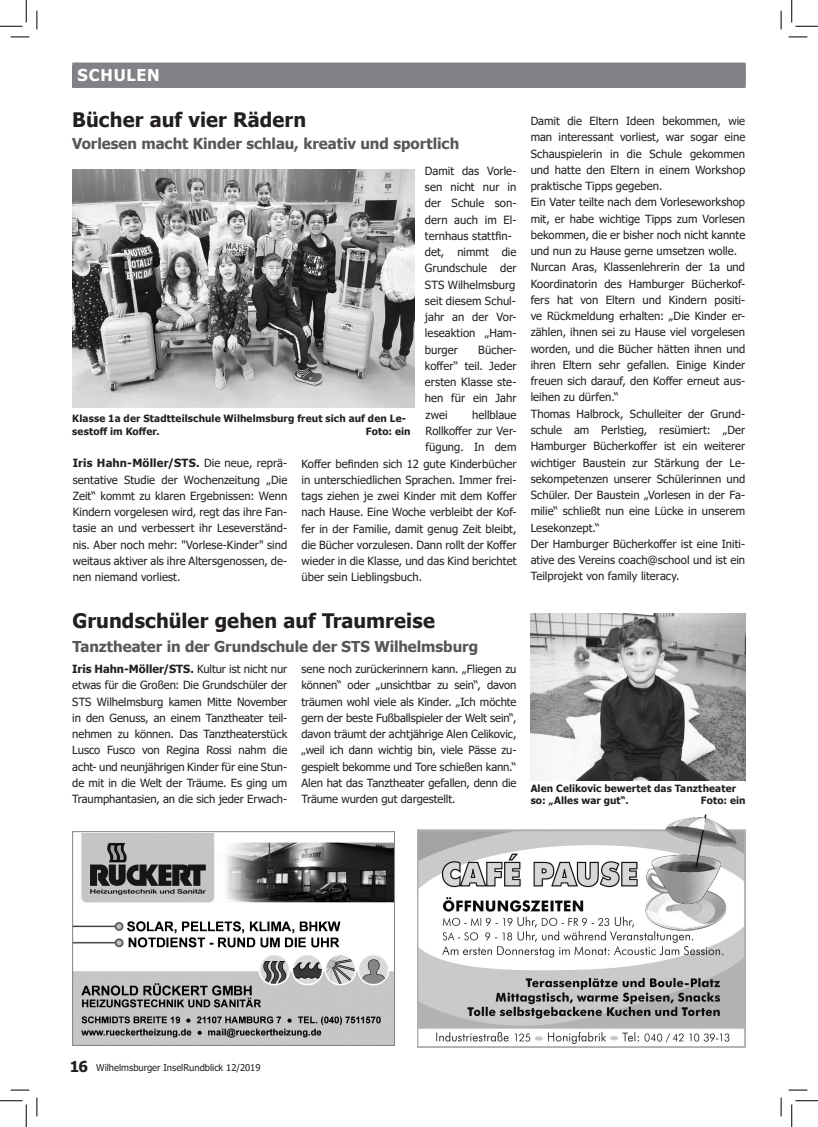
<style>
.page{position:relative;width:818px;height:1127px;background:#fff}
.page>*{position:absolute;margin:0;border:0;box-sizing:border-box;transform-origin:0 0}
.t1{font:700 20px "Tahoma";letter-spacing:.005em;color:#231f20}
.t2{font:700 16.25px "Tahoma";letter-spacing:.045em;color:#fff}
.t3{font:700 15px "Tahoma";letter-spacing:-.005em;color:#57585a}
.t4{font:11.25px/16.2px "Tahoma";letter-spacing:.005em;color:#231f20;text-align:justify}
.t5{font:700 10px/12.5px "Tahoma";letter-spacing:.015em;color:#231f20}
.t6{font:9.38px "Tahoma";color:#231f20}
.s1{font-weight:700}
.s2{font-weight:700;font-size:15px}
</style>
<div class="page">
<div style="left:72px;top:65px;width:673px;height:23px;background:#808285"></div>
<div style="left:72px;top:62px;width:674px;height:23px;background:#808285"></div>
<img style="left:73px;top:170px;width:341px;height:237px">
<img style="left:418px;top:814px;width:327px;height:232px">
<img style="left:531px;top:613px;width:215px;height:166px">
<img style="left:74px;top:833px;width:319px;height:210px">
<div style="left:72px;top:831px;width:323px;height:214px;border:1px solid #808285"></div>
<svg style="left:11px;top:36px;width:18px;height:2px"></svg>
<svg style="left:788px;top:36px;width:19px;height:2px"></svg>
<svg style="left:11px;top:1089px;width:18px;height:1px"></svg>
<svg style="left:788px;top:1089px;width:19px;height:1px"></svg>
<svg style="left:36px;top:11px;width:2px;height:18px"></svg>
<svg style="left:36px;top:1097px;width:2px;height:18px"></svg>
<svg style="left:780px;top:11px;width:2px;height:18px"></svg>
<svg style="left:780px;top:1097px;width:2px;height:18px"></svg>
<svg style="left:0;top:0;width:27px;height:27px"></svg>
<svg style="left:0;top:1100px;width:27px;height:26px"></svg>
<svg style="left:791px;top:0;width:27px;height:27px"></svg>
<svg style="left:791px;top:1100px;width:27px;height:26px"></svg>
<h2 class="t2" style="left:78px;top:64px;width:84px">SCHULEN</h2>
<h1 class="t1" style="left:72px;top:105px;width:235px">Bücher auf vier Rädern</h1>
<h3 class="t3" style="left:72px;top:133px;width:388px">Vorlesen macht Kinder schlau, kreativ und sportlich</h3>
<p class="t4" style="left:425px;top:163px;width:93px;text-align:left">Damit das Vorle&shy;sen nicht nur in der Schule son&shy;dern auch im El&shy;ternhaus stattfin&shy;det, nimmt die<br>Grundschule der<br>STS Wilhelmsburg seit diesem Schul&shy;jahr an der Vor&shy;leseaktion „Ham&shy;burger</p>
<p class="t4" style="left:425px;top:342px;width:93px;text-indent:53px">Bücher&shy;koffer“ teil. Jeder ersten Klasse ste&shy;hen für ein Jahr zwei</p>
<p class="t4" style="left:472px;top:407px;width:46px">hellblaue</p>
<p class="t4" style="left:425px;top:423px;width:92px">Rollkoffer zur Ver-</p>
<p class="t4" style="left:425px;top:439px;width:92px">fügung. In dem</p>
<p class="t4" style="left:301px;top:456px;width:216px">Koffer befinden sich 12 gute Kinderbücher</p>
<p class="t4" style="left:301px;top:472px;width:216px">in unterschiedlichen Sprachen. Immer frei-</p>
<p class="t4" style="left:301px;top:488px;width:216px">tags ziehen je zwei Kinder mit dem Koffer</p>
<p class="t4" style="left:301px;top:504px;width:216px">nach Hause. Eine Woche verbleibt der Kof-</p>
<p class="t4" style="left:301px;top:521px;width:216px">fer in der Familie, damit genug Zeit bleibt,</p>
<p class="t4" style="left:301px;top:537px;width:216px">die Bücher vorzulesen. Dann rollt der Koffer</p>
<p class="t4" style="left:301px;top:553px;width:216px">wieder in die Klasse, und das Kind berichtet</p>
<p class="t4" style="left:301px;top:569px;width:122px">über sein Lieblingsbuch.</p>
<p class="t5" style="left:72px;top:412px;width:335px">Klasse 1a der Stadtteilschule Wilhelmsburg freut sich auf den Le&shy;sestoff im Koffer.</p>
<p class="t5" style="left:366px;top:425px;width:46px">Foto: ein</p>
<p class="t4" style="left:73px;top:456px;width:216px"><span class="s1">Iris Hahn-Möller/STS.</span> Die neue, reprä&shy;sentative Studie der Wochenzeitung „Die Zeit“ kommt zu klaren Ergebnissen: Wenn Kindern vorgelesen wird, regt das ihre Fan&shy;tasie an und verbessert ihr Leseverständ&shy;nis. Aber noch mehr: "Vorlese-Kinder" sind weitaus aktiver als ihre Altersgenossen, de&shy;nen niemand vorliest.</p>
<h1 class="t1" style="left:73px;top:607px;width:364px">Grundschüler gehen auf Traumreise</h1>
<h3 class="t3" style="left:73px;top:635px;width:407px">Tanztheater in der Grundschule der STS Wilhelmsburg</h3>
<p class="t4" style="left:301px;top:661px;width:217px">sene noch zurückerinnern kann. „Fliegen zu können“ oder „unsichtbar zu sein“, davon träumen wohl viele als Kinder. „Ich möchte gern der beste Fußballspieler der Welt sein“, davon träumt der achtjährige Alen Celikovic, „weil ich dann wichtig bin, viele Pässe zu&shy;gespielt bekomme und Tore schießen kann.“ Alen hat das Tanztheater gefallen, denn die Träume wurden gut dargestellt.</p>
<p class="t4" style="left:72px;top:661px;width:216px"><span class="s1">Iris Hahn-Möller/STS.</span> Kultur ist nicht nur etwas für die Großen: Die Grundschüler der STS Wilhelmsburg kamen Mitte November in den Genuss, an einem Tanztheater teil&shy;nehmen zu können. Das Tanztheaterstück Lusco Fusco von Regina Rossi nahm die acht- und neunjährigen Kinder für eine Stun&shy;de mit in die Welt der Träume. Es ging um Traumphantasien, an die sich jeder Erwach-</p>
<p class="t4" style="left:531px;top:113px;width:216px;text-align:left">Damit die Eltern Ideen bekommen, wie man interessant vorliest, war sogar eine Schauspielerin in die Schule gekommen und hatte den Eltern in einem Workshop praktische Tipps gegeben.<br>Ein Vater teilte nach dem Vorleseworkshop mit, er habe wichtige Tipps zum Vorlesen bekommen, die er bisher noch nicht kannte und nun zu Hause gerne umsetzen wolle.<br>Nurcan Aras, Klassenlehrerin der 1a und Koordinatorin des Hamburger Bücherkof&shy;fers hat von Eltern und Kindern positi&shy;ve Rückmeldung erhalten: „Die Kinder er&shy;zählen, ihnen sei zu Hause viel vorgelesen worden, und die Bücher hätten ihnen und ihren Eltern sehr gefallen. Einige Kinder freuen sich darauf, den Koffer erneut aus&shy;leihen zu dürfen.“<br>Thomas Halbrock, Schulleiter der Grund&shy;schule am Perlstieg, resümiert: „Der Hamburger Bücherkoffer ist ein weiterer wichtiger Baustein zur Stärkung der Le&shy;sekompetenzen unserer Schülerinnen und Schüler. Der Baustein „Vorlesen in der Fa&shy;milie“ schließt nun eine Lücke in unserem Lesekonzept.“<br>Der Hamburger Bücherkoffer ist eine Initi&shy;ative des Vereins coach@school und ist ein Teilprojekt von family literacy.</p>
<p class="t5" style="left:531px;top:782px;width:207px">Alen Celikovic bewertet das Tanztheater so: „Alles war gut“.</p>
<p class="t5" style="left:701px;top:794px;width:46px">Foto: ein</p>
<p class="t6" style="left:70px;top:1061px;width:192px"><span class="s2">16</span> Wilhelmsburger InselRundblick 12/2019</p>
</div>
